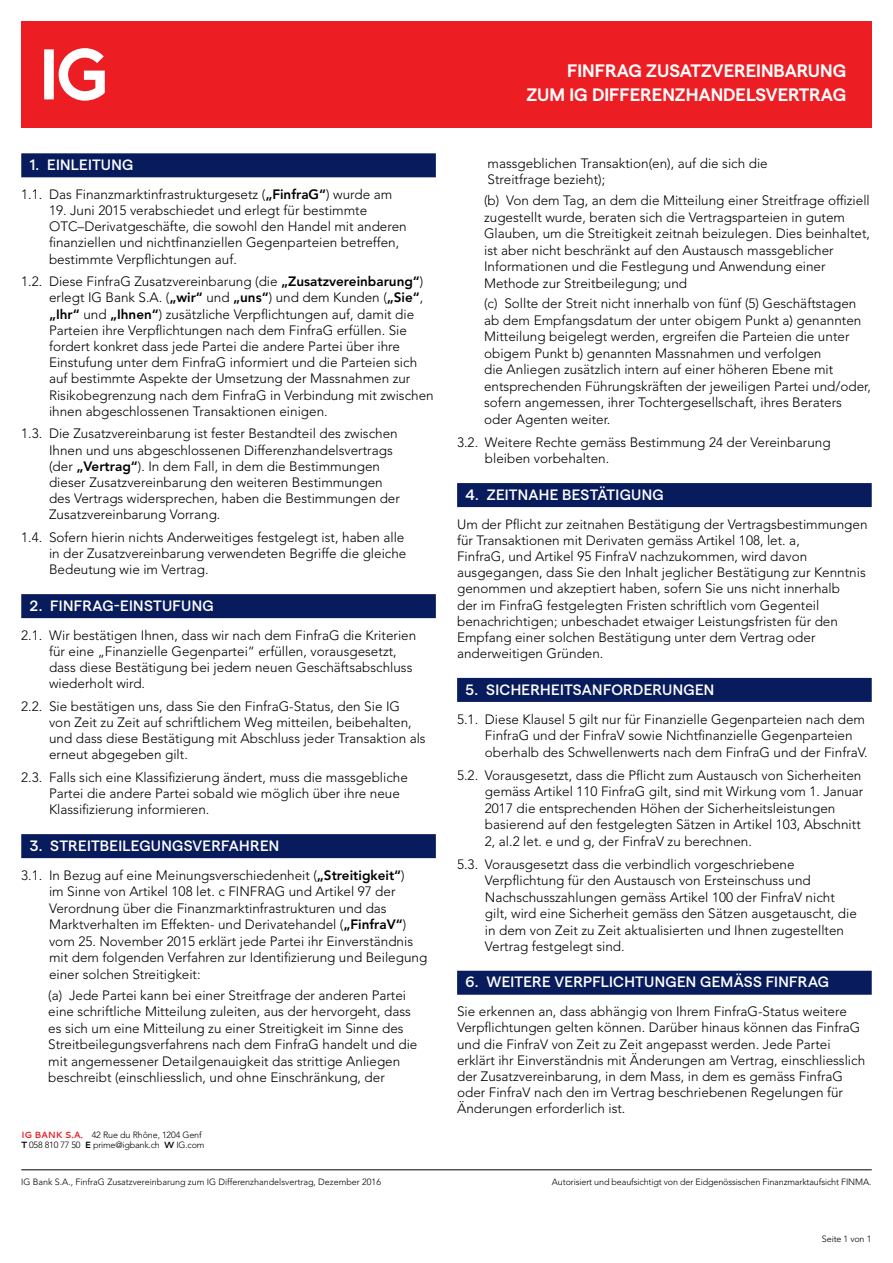
<style>
.page{position:relative;width:893px;height:1263px;background:#fff}
.page>*{position:absolute;margin:0;border:0;box-sizing:border-box;transform-origin:0 0}
.t1{font:600 18px/24px "Matter SQ";color:#fff;text-align:right}
.t2{font:500 15px "Matter SQ";letter-spacing:.015em;color:#fff}
.t3{font:300 13.5px/16.2px "Avenir LT Std";color:#000}
.t4{font:300 9px/10.5px "Avenir LT Std";letter-spacing:-.015em;color:#000}
.s1{font-weight:800}
.s2{font-family:"Cantarell";font-weight:700;color:#ed1d24}
.s3{font-family:"Cantarell";font-weight:700}
</style>
<div class="page">
<div style="left:21px;top:21px;width:851px;height:107px;background:#ed1d24"></div>
<svg style="left:44px;top:48px;width:61px;height:53px"></svg>
<hr style="left:21px;top:1169px;width:851px;height:1px;background:#000">
<div style="left:21px;top:153px;width:415px;height:24px;background:#081b5d"></div>
<div style="left:21px;top:594px;width:415px;height:24px;background:#081b5d"></div>
<div style="left:21px;top:834px;width:415px;height:24px;background:#081b5d"></div>
<div style="left:457px;top:483px;width:415px;height:24px;background:#081b5d"></div>
<div style="left:457px;top:678px;width:415px;height:24px;background:#081b5d"></div>
<div style="left:457px;top:971px;width:415px;height:24px;background:#081b5d"></div>
<p class="t2" style="left:30px;top:154px;width:105px">1. EINLEITUNG</p>
<p class="t3" style="left:21px;top:186px;width:372px">1.1. Das Finanzmarktinfrastrukturgesetz (<span class="s1">„FinfraG“</span>) wurde am</p>
<p class="t3" style="left:49px;top:202px;width:359px">19. Juni 2015 verabschiedet und erlegt für bestimmte OTC–Derivatgeschäfte, die sowohl den Handel mit anderen finanziellen und nichtfinanziellen Gegenparteien betreffen, bestimmte Verpflichtungen auf.</p>
<p class="t3" style="left:49px;top:274px;width:386px;text-indent:-28px">1.2. Diese FinfraG Zusatzvereinbarung (die <span class="s1">„Zusatzvereinbarung“</span>) erlegt IG Bank S.A. (<span class="s1">„wir“</span> und <span class="s1">„uns“</span>) und dem Kunden (<span class="s1">„Sie“</span>, <span class="s1">„Ihr“</span> und <span class="s1">„Ihnen“</span>) zusätzliche Verpflichtungen auf, damit die Parteien ihre Verpflichtungen nach dem FinfraG erfüllen. Sie fordert konkret dass jede Partei die andere Partei über ihre Einstufung unter dem FinfraG informiert und die Parteien sich auf bestimmte Aspekte der Umsetzung der Massnahmen zur Risikobegrenzung nach dem FinfraG in Verbindung mit zwischen ihnen abgeschlossenen Transaktionen einigen.</p>
<p class="t3" style="left:49px;top:426px;width:352px;text-indent:-28px">1.3. Die Zusatzvereinbarung ist fester Bestandteil des zwischen Ihnen und uns abgeschlossenen Differenzhandelsvertrags (der <span class="s1">„Vertrag“</span>). In dem Fall, in dem die Bestimmungen dieser Zusatzvereinbarung den weiteren Bestimmungen des Vertrags widersprechen, haben die Bestimmungen der Zusatzvereinbarung Vorrang.</p>
<p class="t3" style="left:49px;top:529px;width:359px;text-indent:-28px">1.4. Sofern hierin nichts Anderweitiges festgelegt ist, haben alle in der Zusatzvereinbarung verwendeten Begriffe die gleiche<br>Bedeutung wie im Vertrag.</p>
<p class="t2" style="left:30px;top:594px;width:185px">2. FINFRAG-EINSTUFUNG</p>
<p class="t3" style="left:49px;top:627px;width:369px;text-indent:-28px">2.1. Wir bestätigen Ihnen, dass wir nach dem FinfraG die Kriterien für eine „Finanzielle Gegenpartei“ erfüllen, vorausgesetzt, dass diese Bestätigung bei jedem neuen Geschäftsabschluss wiederholt wird.</p>
<p class="t3" style="left:49px;top:698px;width:378px;text-indent:-28px">2.2. Sie bestätigen uns, dass Sie den FinfraG-Status, den Sie IG<br>von Zeit zu Zeit auf schriftlichem Weg mitteilen, beibehalten, und dass diese Bestätigung mit Abschluss jeder Transaktion als erneut abgegeben gilt.</p>
<p class="t3" style="left:49px;top:769px;width:360px;text-indent:-28px">2.3. Falls sich eine Klassifizierung ändert, muss die massgebliche<br>Partei die andere Partei sobald wie möglich über ihre neue<br>Klassifizierung informieren.</p>
<p class="t2" style="left:30px;top:834px;width:251px">3. STREITBEILEGUNGSVERFAHREN</p>
<p class="t3" style="left:49px;top:867px;width:380px;text-indent:-28px">3.1. In Bezug auf eine Meinungsverschiedenheit (<span class="s1">„Streitigkeit“</span>)<br>im Sinne von Artikel 108 let. c FINFRAG und Artikel 97 der Verordnung über die Finanzmarktinfrastrukturen und das Marktverhalten im Effekten- und Derivatehandel (<span class="s1">„FinfraV“</span>) vom 25. November 2015 erklärt jede Partei ihr Einverständnis mit dem folgenden Verfahren zur Identifizierung und Beilegung einer solchen Streitigkeit:</p>
<p class="t3" style="left:48px;top:987px;width:371px">(a) Jede Partei kann bei einer Streitfrage der anderen Partei eine schriftliche Mitteilung zuleiten, aus der hervorgeht, dass es sich um eine Mitteilung zu einer Streitigkeit im Sinne des Streitbeilegungsverfahrens nach dem FinfraG handelt und die mit angemessener Detailgenauigkeit das strittige Anliegen beschreibt (einschliesslich, und ohne Einschränkung, der</p>
<p class="t4" style="left:21px;top:1129px;width:185px"><span class="s2">IG BANK S.A.</span> 42 Rue du Rhône, 1204 Genf<br><span class="s3">T</span> 058 810 77 50 <span class="s3">E</span> prime@igbank.ch <span class="s3">W</span> IG.com</p>
<p class="t4" style="left:21px;top:1176px;width:361px">IG Bank S.A., FinfraG Zusatzvereinbarung zum IG Differenzhandelsvertrag, Dezember 2016</p>
<h1 class="t1" style="left:526px;top:57px;width:321px">FINFRAG ZUSATZVEREINBARUNG<br>ZUM IG DIFFERENZHANDELSVERTRAG</h1>
<p class="t3" style="left:488px;top:155px;width:282px">massgeblichen Transaktion(en), auf die sich die<br>Streitfrage bezieht);</p>
<p class="t3" style="left:484px;top:192px;width:387px">(b) Von dem Tag, an dem die Mitteilung einer Streitfrage offiziell zugestellt wurde, beraten sich die Vertragsparteien in gutem Glauben, um die Streitigkeit zeitnah beizulegen. Dies beinhaltet, ist aber nicht beschränkt auf den Austausch massgeblicher Informationen und die Festlegung und Anwendung einer Methode zur Streitbeilegung; und</p>
<p class="t3" style="left:484px;top:296px;width:388px">(c) Sollte der Streit nicht innerhalb von fünf (5) Geschäftstagen ab dem Empfangsdatum der unter obigem Punkt a) genannten Mitteilung beigelegt werden, ergreifen die Parteien die unter obigem Punkt b) genannten Massnahmen und verfolgen<br>die Anliegen zusätzlich intern auf einer höheren Ebene mit entsprechenden Führungskräften der jeweiligen Partei und/oder, sofern angemessen, ihrer Tochtergesellschaft, ihres Beraters oder Agenten weiter.</p>
<p class="t3" style="left:485px;top:434px;width:347px;text-indent:-28px">3.2. Weitere Rechte gemäss Bestimmung 24 der Vereinbarung bleiben vorbehalten.</p>
<p class="t2" style="left:466px;top:483px;width:200px">4. ZEITNAHE BESTÄTIGUNG</p>
<p class="t3" style="left:457px;top:516px;width:412px">Um der Pflicht zur zeitnahen Bestätigung der Vertragsbestimmungen für Transaktionen mit Derivaten gemäss Artikel 108, let. a,<br>FinfraG, und Artikel 95 FinfraV nachzukommen, wird davon ausgegangen, dass Sie den Inhalt jeglicher Bestätigung zur Kenntnis genommen und akzeptiert haben, sofern Sie uns nicht innerhalb<br>der im FinfraG festgelegten Fristen schriftlich vom Gegenteil benachrichtigen; unbeschadet etwaiger Leistungsfristen für den Empfang einer solchen Bestätigung unter dem Vertrag oder anderweitigen Gründen.</p>
<p class="t2" style="left:466px;top:678px;width:250px">5. SICHERHEITSANFORDERUNGEN</p>
<p class="t3" style="left:485px;top:711px;width:384px;text-indent:-28px">5.1. Diese Klausel 5 gilt nur für Finanzielle Gegenparteien nach dem<br>FinfraG und der FinfraV sowie Nichtfinanzielle Gegenparteien oberhalb des Schwellenwerts nach dem FinfraG und der FinfraV.</p>
<p class="t3" style="left:485px;top:767px;width:380px;text-indent:-28px">5.2. Vorausgesetzt, dass die Pflicht zum Austausch von Sicherheiten gemäss Artikel 110 FinfraG gilt, sind mit Wirkung vom 1. Januar 2017 die entsprechenden Höhen der Sicherheitsleistungen basierend auf den festgelegten Sätzen in Artikel 103, Abschnitt 2, al.2 let. e und g, der FinfraV zu berechnen.</p>
<p class="t3" style="left:485px;top:856px;width:373px;text-indent:-28px">5.3. Vorausgesetzt dass die verbindlich vorgeschriebene Verpflichtung für den Austausch von Ersteinschuss und Nachschusszahlungen gemäss Artikel 100 der FinfraV nicht gilt, wird eine Sicherheit gemäss den Sätzen ausgetauscht, die in dem von Zeit zu Zeit aktualisierten und Ihnen zugestellten Vertrag festgelegt sind.</p>
<p class="t2" style="left:466px;top:971px;width:365px">6. WEITERE VERPFLICHTUNGEN GEMÄSS FINFRAG</p>
<p class="t3" style="left:457px;top:1003px;width:410px">Sie erkennen an, dass abhängig von Ihrem FinfraG-Status weitere Verpflichtungen gelten können. Darüber hinaus können das FinfraG und die FinfraV von Zeit zu Zeit angepasst werden. Jede Partei erklärt ihr Einverständnis mit Änderungen am Vertrag, einschliesslich der Zusatzvereinbarung, in dem Mass, in dem es gemäss FinfraG oder FinfraV nach den im Vertrag beschriebenen Regelungen für Änderungen erforderlich ist.</p>
<p class="t4" style="left:552px;top:1176px;width:321px">Autorisiert und beaufsichtigt von der Eidgenössischen Finanzmarktaufsicht FINMA.</p>
<p class="t4" style="left:822px;top:1233px;width:51px">Seite 1 von 1</p>
</div>
